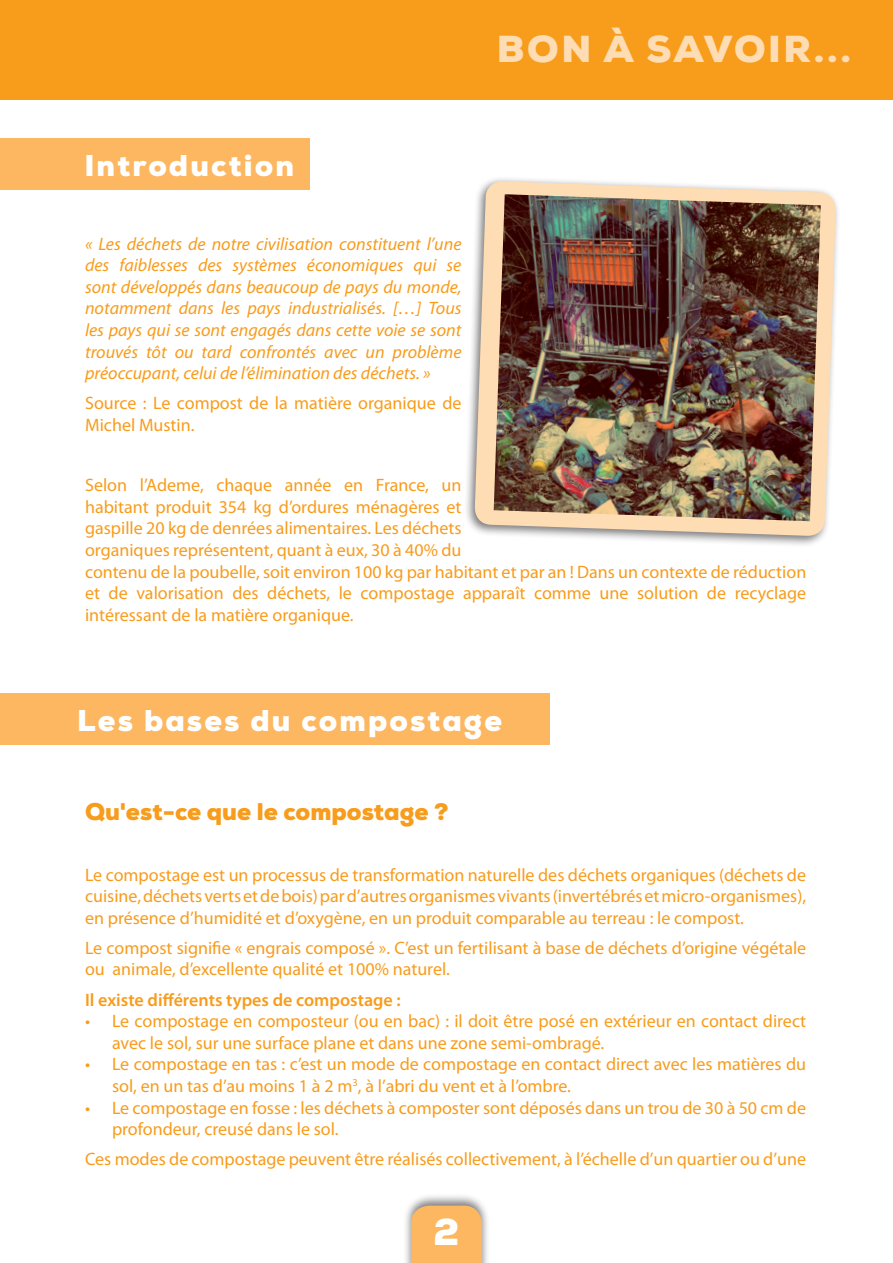
<style>
.page{position:relative;width:893px;height:1263px;background:#fff}
.page>*{position:absolute;margin:0;border:0;box-sizing:border-box;transform-origin:0 0}
.t1{font:900 37.5px "Nexa";letter-spacing:.07em;color:#feddb4}
.t2{font:900 37.5px "Nexa";color:#fff}
.t3{font:900 30px "Nexa";letter-spacing:.07em;color:#fff}
.t4{font:900 24px "Nexa";color:#f89c1c}
.t5{font:18px/21.6px "Myriad Pro";color:#f89c1c}
.t6{font:italic 18px/21.6px "Myriad Pro";color:#f89c1c;text-align:justify}
.t7{font:600 18px "Myriad Pro";color:#f89c1c}
</style>
<div class="page">
<div style="left:0;top:0;width:893px;height:100px;background:#f89c1c"></div>
<div style="left:0;top:138px;width:310px;height:51px;background:#fcb760"></div>
<div style="left:0;top:693px;width:549px;height:51px;background:#fcb760"></div>
<div style="left:402px;top:1192px;width:88px;height:71px;background:#231f20;opacity:.6"></div>
<div style="left:411px;top:1205px;width:71px;height:58px;background:#fcb760"></div>
<div style="left:463px;top:176px;width:378px;height:371px;background:#231f20;opacity:.6"></div>
<svg style="left:474px;top:181px;width:362px;height:355px;fill:#feddb4"></svg>
<img style="left:494px;top:194px;width:327px;height:327px">
<h2 class="t3" style="left:85px;top:146px;width:211px">Introduction</h2>
<p class="t6" style="left:85px;top:233px;width:378px">« Les déchets de notre civilisation constituent l’une des faiblesses des systèmes économiques qui se sont développés dans beaucoup de pays du monde, notamment dans les pays industrialisés. […] Tous les pays qui se sont engagés dans cette voie se sont trouvés tôt ou tard confrontés avec un problème préoccupant, celui de l’élimination des déchets. »</p>
<p class="t5" style="left:85px;top:392px;width:378px">Source : Le compost de la matière organique de<br>Michel Mustin.</p>
<h1 class="t1" style="left:497px;top:25px;width:355px">BON À SAVOIR...</h1>
<p class="t5" style="left:85px;top:474px;width:723px">Selon l’Ademe, chaque année en France, un<br>habitant produit 354 kg d’ordures ménagères et<br>gaspille 20 kg de denrées alimentaires. Les déchets<br>organiques représentent, quant à eux, 30 à 40% du<br>contenu de la poubelle, soit environ 100 kg par habitant et par an ! Dans un contexte de réduction et de valorisation des déchets, le compostage apparaît comme une solution de recyclage intéressant de la matière organique.</p>
<h2 class="t3" style="left:77px;top:701px;width:426px">Les bases du compostage</h2>
<h3 class="t4" style="left:85px;top:796px;width:365px">Qu'est-ce que le compostage ?</h3>
<p class="t5" style="left:85px;top:863px;width:723px;text-align:justify">Le compostage est un processus de transformation naturelle des déchets organiques (déchets de cuisine, déchets verts et de bois) par d’autres organismes vivants (invertébrés et micro-organismes), en présence d’humidité et d’oxygène, en un produit comparable au terreau : le compost.</p>
<p class="t5" style="left:85px;top:937px;width:723px">Le compost signifie « engrais composé ». C’est un fertilisant à base de déchets d’origine végétale ou animale, d’excellente qualité et 100% naturel.</p>
<p class="t7" style="left:85px;top:988px;width:317px">Il existe différents types de compostage :</p>
<p class="t5" style="left:112px;top:1010px;width:696px;text-indent:-27px">• Le compostage en composteur (ou en bac) : il doit être posé en extérieur en contact direct avec le sol, sur une surface plane et dans une zone semi-ombragé.</p>
<p class="t5" style="left:112px;top:1053px;width:696px;text-indent:-27px">• Le compostage en tas : c’est un mode de compostage en contact direct avec les matières du sol, en un tas d’au moins 1 à 2 m<sup>3</sup>, à l’abri du vent et à l’ombre.</p>
<p class="t5" style="left:112px;top:1096px;width:695px;text-indent:-27px">• Le compostage en fosse : les déchets à composter sont déposés dans un trou de 30 à 50 cm de profondeur, creusé dans le sol.</p>
<p class="t5" style="left:85px;top:1148px;width:723px">Ces modes de compostage peuvent être réalisés collectivement, à l’échelle d’un quartier ou d’une</p>
<h1 class="t2" style="left:434px;top:1208px;width:27px">2</h1>
</div>
